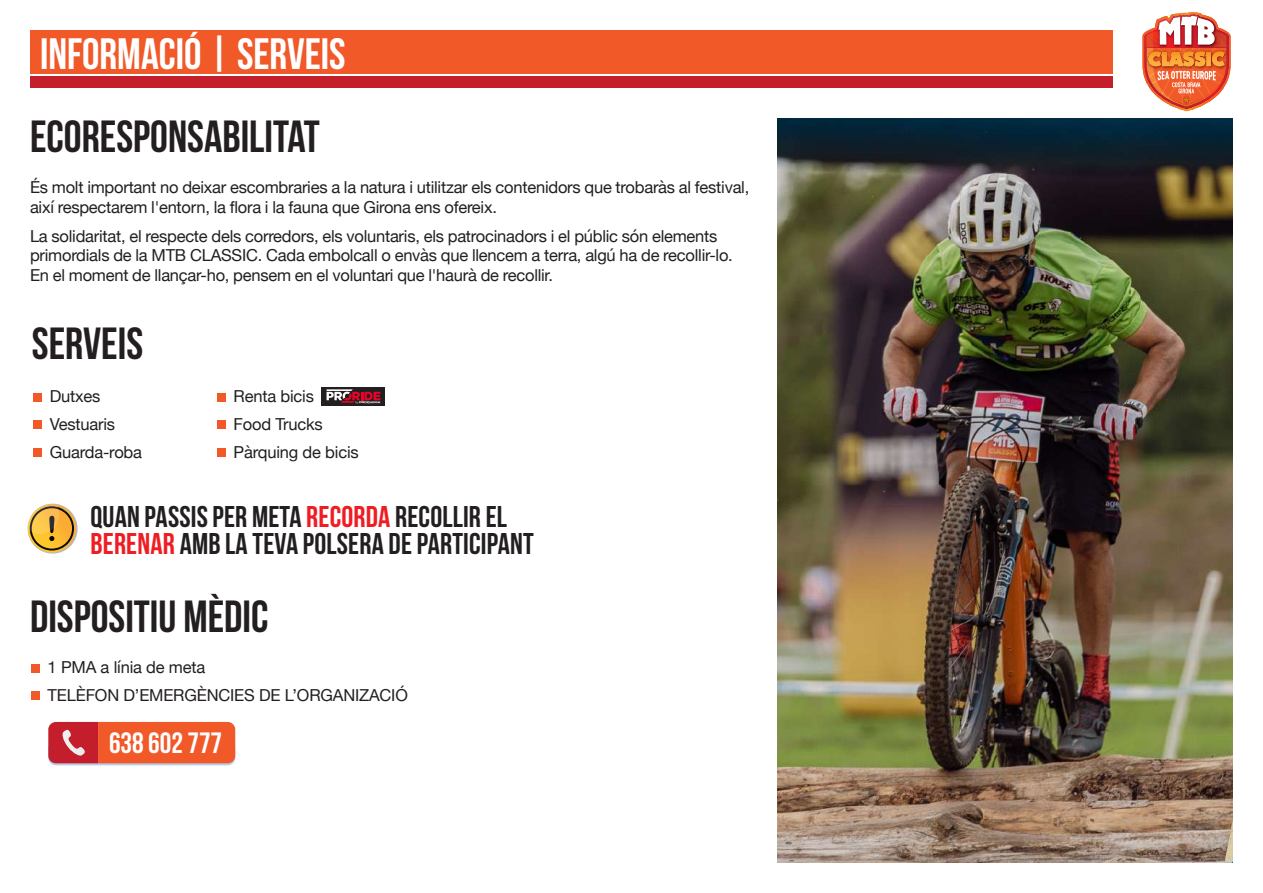
<style>
.page{position:relative;width:1263px;height:893px;background:#fff}
.page>*{position:absolute;margin:0;border:0;box-sizing:border-box;transform-origin:0 0}
.t1{font:45px "Bebas Neue";color:#231f20}
.t2{font:43.95px "Bebas Neue";color:#fff}
.t3{font:30px/27px "Bebas Neue";letter-spacing:.005em;color:#231f20}
.t4{font:700 29.25px "Bebas Neue";color:#fff}
.t5{font:16.5px/27.8px "Helvetica Neue";letter-spacing:-.015em;color:#231f20}
.s1{color:#ee1d23}
</style>
<div class="page">
<div style="left:30px;top:77px;width:1083px;height:11px;background:#c41d2b"></div>
<div style="left:30px;top:30px;width:1083px;height:44px;background:#f15929"></div>
<hr style="left:1142px;top:12px;width:1px;height:99px;background:#f15929">
<hr style="left:1143px;top:12px;width:1px;height:99px;background:#f15929">
<hr style="left:1144px;top:12px;width:1px;height:99px;background:#f15929">
<hr style="left:1145px;top:12px;width:1px;height:99px;background:#f15a29">
<hr style="left:1146px;top:12px;width:1px;height:99px;background:#f15a28">
<hr style="left:1147px;top:12px;width:1px;height:99px;background:#f15a28">
<hr style="left:1148px;top:12px;width:1px;height:99px;background:#f15a28">
<hr style="left:1149px;top:12px;width:1px;height:99px;background:#f15a28">
<hr style="left:1150px;top:12px;width:1px;height:99px;background:#f15b28">
<hr style="left:1151px;top:12px;width:1px;height:99px;background:#f15c28">
<hr style="left:1152px;top:12px;width:1px;height:99px;background:#f15d28">
<hr style="left:1153px;top:12px;width:1px;height:99px;background:#f15d28">
<hr style="left:1154px;top:12px;width:1px;height:99px;background:#f25e28">
<hr style="left:1155px;top:12px;width:1px;height:99px;background:#f25f27">
<hr style="left:1156px;top:12px;width:1px;height:99px;background:#f26027">
<hr style="left:1157px;top:12px;width:1px;height:99px;background:#f26127">
<hr style="left:1158px;top:12px;width:1px;height:99px;background:#f26327">
<hr style="left:1159px;top:12px;width:1px;height:99px;background:#f26327">
<hr style="left:1160px;top:12px;width:1px;height:99px;background:#f26427">
<hr style="left:1161px;top:12px;width:1px;height:99px;background:#f26627">
<hr style="left:1162px;top:12px;width:1px;height:99px;background:#f26727">
<hr style="left:1163px;top:12px;width:1px;height:99px;background:#f36827">
<hr style="left:1164px;top:12px;width:1px;height:99px;background:#f36a26">
<hr style="left:1165px;top:12px;width:1px;height:99px;background:#f36b26">
<hr style="left:1166px;top:12px;width:1px;height:99px;background:#f36c26">
<hr style="left:1167px;top:12px;width:1px;height:99px;background:#f36e26">
<hr style="left:1168px;top:12px;width:1px;height:99px;background:#f36f26">
<hr style="left:1169px;top:12px;width:1px;height:99px;background:#f37126">
<hr style="left:1170px;top:12px;width:1px;height:99px;background:#f37327">
<hr style="left:1171px;top:12px;width:1px;height:99px;background:#f47426">
<hr style="left:1172px;top:12px;width:1px;height:99px;background:#f47626">
<hr style="left:1173px;top:12px;width:1px;height:99px;background:#f47826">
<hr style="left:1174px;top:12px;width:1px;height:99px;background:#f47925">
<hr style="left:1175px;top:12px;width:1px;height:99px;background:#f47c25">
<hr style="left:1176px;top:12px;width:1px;height:99px;background:#f47e25">
<hr style="left:1177px;top:12px;width:1px;height:99px;background:#f47f24">
<hr style="left:1178px;top:12px;width:1px;height:99px;background:#f58124">
<hr style="left:1179px;top:12px;width:1px;height:99px;background:#f58323">
<hr style="left:1180px;top:12px;width:1px;height:99px;background:#f58423">
<hr style="left:1181px;top:12px;width:1px;height:99px;background:#f58622">
<hr style="left:1182px;top:12px;width:1px;height:99px;background:#f58821">
<hr style="left:1183px;top:12px;width:1px;height:99px;background:#f68921">
<hr style="left:1184px;top:12px;width:1px;height:99px;background:#f68c20">
<hr style="left:1185px;top:12px;width:1px;height:99px;background:#f68e1f">
<hr style="left:1186px;top:12px;width:1px;height:99px;background:#f68f1f">
<hr style="left:1187px;top:12px;width:1px;height:99px;background:#f6921d">
<hr style="left:1188px;top:12px;width:1px;height:99px;background:#f7931d">
<hr style="left:1189px;top:12px;width:1px;height:99px;background:#f6901f">
<hr style="left:1190px;top:12px;width:1px;height:99px;background:#f68e1f">
<hr style="left:1191px;top:12px;width:1px;height:99px;background:#f68b20">
<hr style="left:1192px;top:12px;width:1px;height:99px;background:#f58721">
<hr style="left:1193px;top:12px;width:1px;height:99px;background:#f58522">
<hr style="left:1194px;top:12px;width:1px;height:99px;background:#f58323">
<hr style="left:1195px;top:12px;width:1px;height:99px;background:#f58124">
<hr style="left:1196px;top:12px;width:1px;height:99px;background:#f47f24">
<hr style="left:1197px;top:12px;width:1px;height:99px;background:#f47b25">
<hr style="left:1198px;top:12px;width:1px;height:99px;background:#f47925">
<hr style="left:1199px;top:12px;width:1px;height:99px;background:#f47626">
<hr style="left:1200px;top:12px;width:1px;height:99px;background:#f47526">
<hr style="left:1201px;top:12px;width:1px;height:99px;background:#f37127">
<hr style="left:1202px;top:12px;width:1px;height:99px;background:#f36f26">
<hr style="left:1203px;top:12px;width:1px;height:99px;background:#f36d26">
<hr style="left:1204px;top:12px;width:1px;height:99px;background:#f36c26">
<hr style="left:1205px;top:12px;width:1px;height:99px;background:#f36a26">
<hr style="left:1206px;top:12px;width:1px;height:99px;background:#f26827">
<hr style="left:1207px;top:12px;width:1px;height:99px;background:#f26627">
<hr style="left:1208px;top:12px;width:1px;height:99px;background:#f26427">
<hr style="left:1209px;top:12px;width:1px;height:99px;background:#f26327">
<hr style="left:1210px;top:12px;width:1px;height:99px;background:#f26127">
<hr style="left:1211px;top:12px;width:1px;height:99px;background:#f26027">
<hr style="left:1212px;top:12px;width:1px;height:99px;background:#f25f28">
<hr style="left:1213px;top:12px;width:1px;height:99px;background:#f25e28">
<hr style="left:1214px;top:12px;width:1px;height:99px;background:#f15d28">
<hr style="left:1215px;top:12px;width:1px;height:99px;background:#f15b28">
<hr style="left:1216px;top:12px;width:1px;height:99px;background:#f15b28">
<hr style="left:1217px;top:12px;width:1px;height:99px;background:#f15a28">
<hr style="left:1218px;top:12px;width:1px;height:99px;background:#f15a28">
<hr style="left:1219px;top:12px;width:1px;height:99px;background:#f15a29">
<hr style="left:1220px;top:12px;width:1px;height:99px;background:#f15929">
<hr style="left:1221px;top:12px;width:1px;height:99px;background:#f15929">
<hr style="left:1222px;top:12px;width:1px;height:99px;background:#f15929">
<svg style="left:1229px;top:33px;width:2px;height:44px"></svg>
<img style="left:1156px;top:13px;width:62px;height:1px">
<svg style="left:1144px;top:14px;width:85px;height:96px"></svg>
<img style="left:778px;top:118px;width:455px;height:745px">
<div style="left:34px;top:394px;width:8px;height:8px;background:#f15929"></div>
<div style="left:34px;top:421px;width:8px;height:8px;background:#f15929"></div>
<div style="left:34px;top:448px;width:8px;height:8px;background:#f15929"></div>
<div style="left:218px;top:394px;width:8px;height:8px;background:#f15929"></div>
<div style="left:218px;top:421px;width:8px;height:8px;background:#f15929"></div>
<div style="left:218px;top:448px;width:8px;height:8px;background:#f15929"></div>
<div style="left:322px;top:387px;width:63px;height:19px;background:#231f20"></div>
<svg style="left:327px;top:389px;width:53px;height:15px"></svg>
<svg style="left:48px;top:722px;width:187px;height:43px;background:#e45437"></svg>
<div style="left:32px;top:664px;width:8px;height:8px;background:#f15929"></div>
<div style="left:32px;top:691px;width:8px;height:9px;background:#f15929"></div>
<svg style="left:28px;top:504px;width:50px;height:50px"></svg>
<h2 class="t2" style="left:40px;top:29px;width:307px">INFORMACIÓ | SERVEIS</h2>
<h1 class="t1" style="left:30px;top:112px;width:291px">ECORESPONSABILITAT</h1>
<p class="t5" style="left:30px;top:179px;width:721px;line-height:19.8px">És molt important no deixar escombraries a la natura i utilitzar els contenidors que trobaràs al festival, així respectarem l'entorn, la flora i la fauna que Girona ens ofereix.</p>
<p class="t5" style="left:30px;top:227px;width:704px;line-height:19.8px">La solidaritat, el respecte dels corredors, els voluntaris, els patrocinadors i el públic són elements primordials de la MTB CLASSIC. Cada embolcall o envàs que llencem a terra, algú ha de recollir-lo.<br>En el moment de llançar-ho, pensem en el voluntari que l'haurà de recollir.</p>
<h1 class="t1" style="left:32px;top:318px;width:113px">SERVEIS</h1>
<p class="t5" style="left:50px;top:383px;width:94px">Dutxes<br>Vestuaris<br>Guarda-roba</p>
<p class="t5" style="left:234px;top:383px;width:127px">Renta bicis<br>Food Trucks<br>Pàrquing de bicis</p>
<h3 class="t3" style="left:90px;top:503px;width:445px">QUAN PASSIS PER META <span class="s1">RECORDA</span> RECOLLIR EL<br><span class="s1">BERENAR</span> AMB LA TEVA POLSERA DE PARTICIPANT</h3>
<h1 class="t1" style="left:30px;top:592px;width:240px">DISPOSITIU MÈDIC</h1>
<p class="t5" style="left:48px;top:655px;width:362px;line-height:27.3px">1 PMA a línia de meta<br>TELÈFON D’EMERGÈNCIES DE L’ORGANIZACIÓ</p>
<h3 class="t4" style="left:109px;top:727px;width:115px">638 602 777</h3>
</div>
